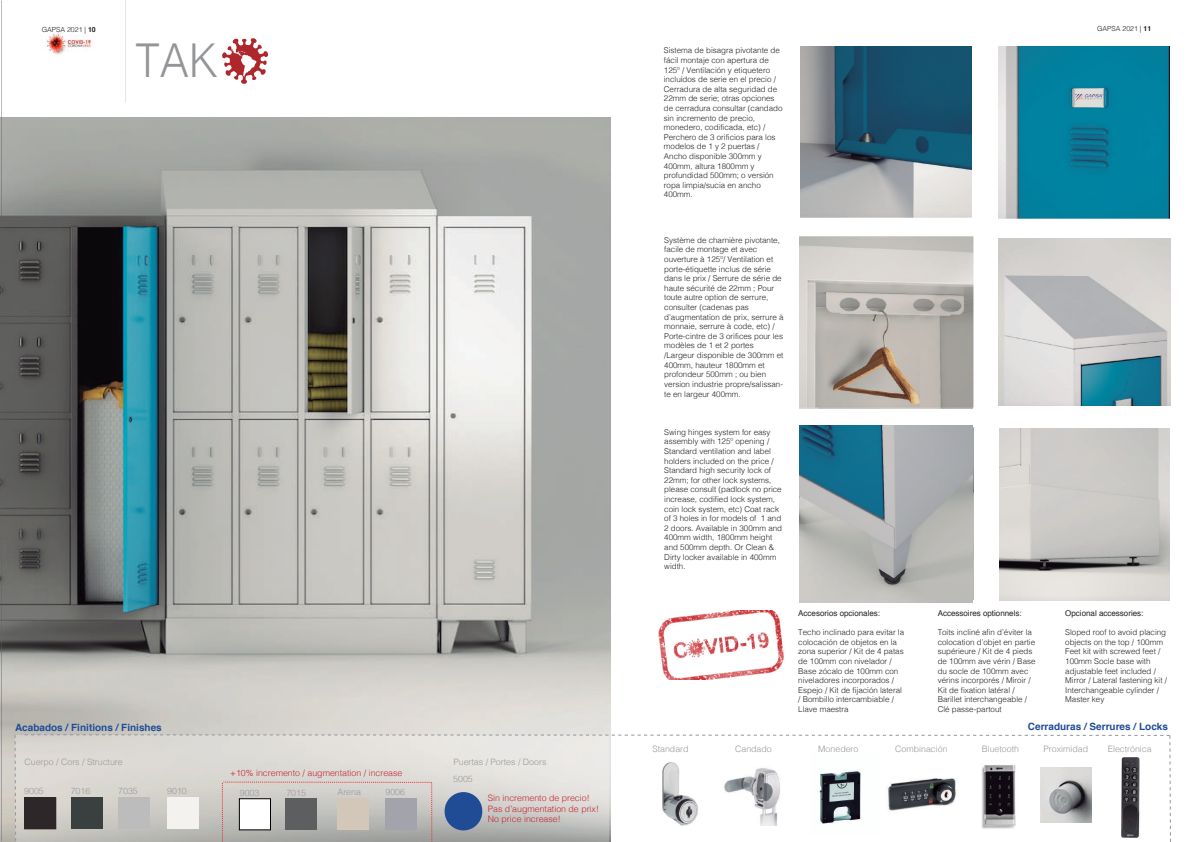
<style>
.page{position:relative;width:1191px;height:842px;background:#fff}
.page>*{position:absolute;margin:0;border:0;box-sizing:border-box;transform-origin:0 0}
.t1{font:300 46.7px "Helvetica";color:#939598;scale:.94 1}
.t2{font:700 10px "Helvetica";color:#204c96}
.t3{font:300 8.8px "Helvetica";color:#98999e}
.t4{font:300 8.8px/10.6px "Helvetica";color:#c42632}
.t5{font:300 8px/9.6px "Helvetica";color:#231f20}
.t6{font:8px "Helvetica";color:#231f20}
.t7{font:300 7px "Helvetica";color:#231f20}
.s1{font-weight:700}
</style>
<div class="page">
<img style="left:0;top:117px;width:611px;height:725px">
<img style="left:800px;top:47px;width:171px;height:170px">
<img style="left:999px;top:47px;width:170px;height:171px">
<img style="left:998px;top:238px;width:172px;height:168px">
<img style="left:799px;top:425px;width:173px;height:177px">
<img style="left:999px;top:429px;width:170px;height:171px">
<img style="left:46px;top:33px;width:46px;height:22px">
<svg style="left:222px;top:38px;width:46px;height:46px"></svg>
<img style="left:658px;top:610px;width:126px;height:69px">
<svg style="left:14px;top:734px;width:1157px;height:108px"></svg>
<img style="left:648px;top:755px;width:65px;height:82px">
<img style="left:810px;top:759px;width:61px;height:74px">
<img style="left:1041px;top:767px;width:50px;height:55px">
<img style="left:800px;top:237px;width:173px;height:171px">
<p class="t7" style="left:42px;top:26px;width:56px">GAPSA 2021 | <span class="s1">10</span></p>
<h1 class="t1" style="left:135px;top:41px;width:89px">TAK</h1>
<p class="t2" style="left:15px;top:723px;width:148px">Acabados / Finitions / Finishes</p>
<p class="t3" style="left:24px;top:758px;width:100px">Cuerpo / Cors / Structure</p>
<p class="t3" style="left:453px;top:758px;width:94px">Puertas / Portes / Doors</p>
<p class="t4" style="left:488px;top:793px;width:113px">Sin incremento de precio!<br>Pas d’augmentation de prix!<br>No price increase!</p>
<p class="t4" style="left:230px;top:769px;width:174px">+10% incremento / augmentation / increase</p>
<p class="t3" style="left:453px;top:775px;width:21px">5005</p>
<p class="t3" style="left:24px;top:787px;width:21px">9005</p>
<p class="t3" style="left:71px;top:787px;width:21px">7016</p>
<p class="t3" style="left:118px;top:787px;width:21px">7035</p>
<p class="t3" style="left:167px;top:787px;width:21px">9010</p>
<p class="t3" style="left:240px;top:789px;width:21px">9003</p>
<p class="t3" style="left:286px;top:789px;width:21px">7015</p>
<p class="t3" style="left:337px;top:788px;width:25px">Arena</p>
<p class="t3" style="left:385px;top:788px;width:21px">9006</p>
<p class="t5" style="left:664px;top:46px;width:120px">Sistema de bisagra pivotante de fácil montaje con apertura de<br>125º / Ventilación y etiquetero incluídos de serie en el precio /<br>Cerradura de alta seguridad de<br>22mm de serie; otras opciones de cerradura consultar (candado sin incremento de precio, monedero, codificada, etc) /<br>Perchero de 3 orificios para los modelos de 1 y 2 puertas /<br>Ancho disponible 300mm y<br>400mm, altura 1800mm y profundidad 500mm; o versión ropa limpia/sucia en ancho<br>400mm.</p>
<p class="t5" style="left:664px;top:236px;width:121px">Système de charnière pivotante, facile de montage et avec ouverture à 125º/ Ventilation et porte-étiquette inclus de série dans le prix / Serrure de série de haute sécurité de 22mm ; Pour toute autre option de serrure, consulter (cadenas pas d’augmentation de prix, serrure à monnaie, serrure à code, etc) /<br>Porte-cintre de 3 orifices pour les modèles de 1 et 2 portes /Largeur disponible de 300mm et<br>400mm, hauteur 1800mm et profondeur 500mm ; ou bien version industrie propre/salissan&shy;te en largeur 400mm.</p>
<p class="t5" style="left:664px;top:428px;width:119px">Swing hinges system for easy assembly with 125º opening /<br>Standard ventilation and label holders included on the price /<br>Standard high security lock of<br>22mm; for other lock systems, please consult (padlock no price increase, codified lock system, coin lock system, etc) Coat rack of 3 holes in for models of 1 and<br>2 doors. Available in 300mm and<br>400mm width, 1800mm height and 500mm depth. Or Clean &amp;<br>Dirty locker available in 400mm width.</p>
<p class="t6" style="left:798px;top:610px;width:83px">Accesorios opcionales:</p>
<p class="t5" style="left:798px;top:628px;width:107px">Techo inclinado para evitar la colocación de objetos en la zona superior / Kit de 4 patas de 100mm con nivelador /<br>Base zócalo de 100mm con niveladores incorporados /<br>Espejo / Kit de fijación lateral / Bombillo intercambiable /<br>Llave maestra</p>
<p class="t7" style="left:1097px;top:26px;width:56px">GAPSA 2021 | <span class="s1">11</span></p>
<p class="t6" style="left:937px;top:610px;width:86px">Accessoires optionnels:</p>
<p class="t5" style="left:937px;top:628px;width:99px">Toits incliné afin d’éviter la colocation d’objet en partie supérieure / Kit de 4 pieds de 100mm ave vérin / Base du socle de 100mm avec vérins incorporés / Miroir /<br>Kit de fixation latéral /<br>Barillet interchangeable /<br>Clé passe-partout</p>
<p class="t6" style="left:1065px;top:610px;width:80px">Opcional accessories:</p>
<p class="t5" style="left:1065px;top:628px;width:103px">Sloped roof to avoid placing objects on the top / 100mm<br>Feet kit with screwed feet /<br>100mm Socle base with adjustable feet included /<br>Mirror / Lateral fastening kit /<br>Interchangeable cylinder /<br>Master key</p>
<p class="t2" style="left:1028px;top:722px;width:142px">Cerraduras / Serrures / Locks</p>
<p class="t3" style="left:652px;top:745px;width:38px">Standard</p>
<p class="t3" style="left:735px;top:745px;width:38px">Candado</p>
<p class="t3" style="left:818px;top:745px;width:42px">Monedero</p>
<p class="t3" style="left:895px;top:745px;width:54px">Combinación</p>
<p class="t3" style="left:981px;top:745px;width:39px">Bluetooth</p>
<p class="t3" style="left:1043px;top:745px;width:46px">Proximidad</p>
<p class="t3" style="left:1107px;top:745px;width:46px">Electrónica</p>
</div>
